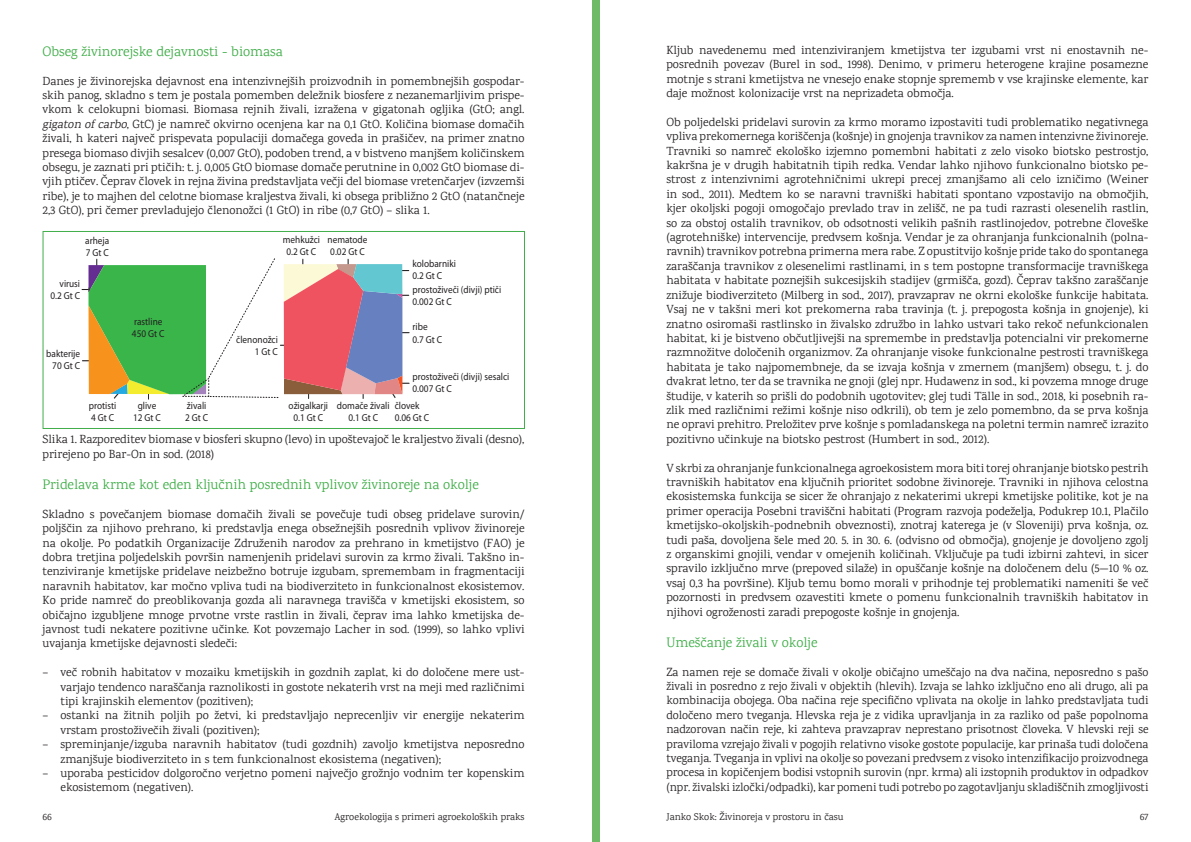
<style>
.page{position:relative;width:1191px;height:842px;background:#fff}
.page>*{position:absolute;margin:0;border:0;box-sizing:border-box;transform-origin:0 0}
.Naslov_-_1{font:14px "Karma";color:#40ae49}
.Besedilo{font:12px/14.4px "Karma";color:#231f20;text-align:justify}
.t1{font:10.2px/12.2px "Myriad Pro";color:#231f20;scale:.91 1}
.t2{font:10px "Karma";color:#231f20}
.s1{font-style:italic}
</style>
<div class="page">
<div style="left:592px;top:0;width:8px;height:842px;background:#6eba66"></div>
<svg style="left:82px;top:258px;width:327px;height:141px"></svg>
<div style="left:43px;top:231px;width:482px;height:198px;border:1px solid #40ae49"></div>
<p class="Naslov_-_1" style="left:43px;top:43px;width:242px">Obseg živinorejske dejavnosti - biomasa</p>
<p class="Besedilo" style="left:43px;top:73px;width:483px">Danes je živinorejska dejavnost ena intenzivnejših proizvodnih in pomembnejših gospodar&shy;skih panog, skladno s tem je postala pomemben deležnik biosfere z nezanemarljivim prispe&shy;vkom k celokupni biomasi. Biomasa rejnih živali, izražena v gigatonah ogljika (GtO; angl. <span class="s1">gigaton ofcarbo</span>, GtC) je namreč okvirno ocenjena kar na 0,1 GtO. Količina biomase domačih živali, h kateri največ prispevata populaciji domačega goveda in prašičev, na primer znatno presega biomaso divjih sesalcev (0,007 GtO), podoben trend, a v bistveno manjšem količinskem obsegu, je zaznati pri ptičih: t. j. 0,005 GtO biomase domače perutnine in 0,002 GtO biomase di&shy;vjih ptičev. Čeprav človek in rejna živina predstavljata večji del biomase vretenčarjev (izvzemši ribe), je to majhen del celotne biomase kraljestva živali, ki obsega približno 2 GtO (natančneje 2,3 GtO), pri čemer prevladujejo členonožci (1 GtO) in ribe (0,7 GtO) – slika 1.</p>
<p class="t1" style="left:85px;top:234px;width:28px">arheja<br>7 Gt C</p>
<p class="t1" style="left:283px;top:233px;width:42px;text-align:center">mehkužci<br>0.2 Gt C</p>
<p class="t1" style="left:327px;top:233px;width:45px">nematode<br>0.02 Gt C</p>
<p class="t1" style="left:50px;top:277px;width:34px;text-align:right">virusi<br>0.2 Gt C</p>
<p class="t1" style="left:132px;top:315px;width:37px">rastline<br>450 Gt C</p>
<p class="t1" style="left:236px;top:333px;width:47px">členonožci</p>
<p class="t1" style="left:46px;top:347px;width:39px">bakterije</p>
<p class="t1" style="left:255px;top:346px;width:27px">1 Gt C</p>
<p class="t1" style="left:52px;top:360px;width:32px">70 Gt C</p>
<p class="t1" style="left:89px;top:399px;width:32px">protisti<br>4 Gt C</p>
<p class="t1" style="left:133px;top:399px;width:32px;text-align:center">glive<br>12 Gt C</p>
<p class="t1" style="left:185px;top:399px;width:27px">živali<br>2 Gt C</p>
<p class="t1" style="left:412px;top:257px;width:49px">kolobarniki<br>0.2 Gt C</p>
<p class="t1" style="left:412px;top:283px;width:99px">prostoživeči (divji) ptiči<br>0.002 Gt C</p>
<p class="t1" style="left:412px;top:321px;width:34px">ribe<br>0.7 Gt C</p>
<p class="t1" style="left:289px;top:399px;width:45px;text-align:center">ožigalkarji<br>0.1 Gt C</p>
<p class="t1" style="left:412px;top:370px;width:108px">prostoživeči (divji) sesalci<br>0.007 Gt C</p>
<p class="t1" style="left:337px;top:399px;width:59px;text-align:center">domače živali<br>0.1 Gt C</p>
<p class="t1" style="left:395px;top:399px;width:39px">človek<br>0.06 Gt C</p>
<p class="Besedilo" style="left:43px;top:432px;width:483px">Slika 1. Razporeditev biomase v biosferi skupno (levo) in upoštevajoč le kraljestvo živali (desno), prirejeno po Bar-On in sod. (2018)</p>
<p class="Naslov_-_1" style="left:43px;top:476px;width:438px">Pridelava krme kot eden ključnih posrednih vplivov živinoreje na okolje</p>
<p class="Besedilo" style="left:43px;top:506px;width:483px">Skladno s povečanjem biomase domačih živali se povečuje tudi obseg pridelave surovin/ poljščin za njihovo prehrano, ki predstavlja enega obsežnejših posrednih vplivov živinoreje na okolje. Po podatkih Organizacije Združenih narodov za prehrano in kmetijstvo (FAO) je dobra tretjina poljedelskih površin namenjenih pridelavi surovin za krmo živali. Takšno in&shy;tenziviranje kmetijske pridelave neizbežno botruje izgubam, spremembam in fragmentaciji naravnih habitatov, kar močno vpliva tudi na biodiverziteto in funkcionalnost ekosistemov.<br>Ko pride namreč do preoblikovanja gozda ali naravnega travišča v kmetijski ekosistem, so običajno izgubljene mnoge prvotne vrste rastlin in živali, čeprav ima lahko kmetijska de&shy;javnost tudi nekatere pozitivne učinke. Kot povzemajo Lacher in sod. (1999), so lahko vplivi uvajanja kmetijske dejavnosti sledeči:</p>
<p class="Besedilo" style="left:61px;top:665px;width:465px;text-indent:-18px">– več robnih habitatov v mozaiku kmetijskih in gozdnih zaplat, ki do določene mere ust&shy;varjajo tendenco naraščanja raznolikosti in gostote nekaterih vrst na meji med različnimi tipi krajinskih elementov (pozitiven);</p>
<p class="Besedilo" style="left:61px;top:708px;width:465px;text-indent:-18px">– ostanki na žitnih poljih po žetvi, ki predstavljajo neprecenljiv vir energije nekaterim vrstam prostoživečih živali (pozitiven);</p>
<p class="Besedilo" style="left:61px;top:737px;width:465px;text-indent:-18px">– spreminjanje/izguba naravnih habitatov (tudi gozdnih) zavoljo kmetijstva neposredno zmanjšuje biodiverziteto in s tem funkcionalnost ekosistema (negativen);</p>
<p class="Besedilo" style="left:61px;top:766px;width:465px;text-indent:-18px">– uporaba pesticidov dolgoročno verjetno pomeni največjo grožnjo vodnim ter kopenskim ekosistemom (negativen).</p>
<p class="Besedilo" style="left:666px;top:43px;width:483px">Kljub navedenemu med intenziviranjem kmetijstva ter izgubami vrst ni enostavnih ne&shy;posrednih povezav (Burel in sod., 1998). Denimo, v primeru heterogene krajine posamezne motnje s strani kmetijstva ne vnesejo enake stopnje sprememb v vse krajinske elemente, kar daje možnost kolonizacije vrst na neprizadeta območja.</p>
<p class="Besedilo" style="left:666px;top:115px;width:483px">Ob poljedelski pridelavi surovin za krmo moramo izpostaviti tudi problematiko negativnega vpliva prekomernega koriščenja (košnje) in gnojenja travnikov za namen intenzivne živinoreje.<br>Travniki so namreč ekološko izjemno pomembni habitati z zelo visoko biotsko pestrostjo, kakršna je v drugih habitatnih tipih redka. Vendar lahko njihovo funkcionalno biotsko pe&shy;strost z intenzivnimi agrotehničnimi ukrepi precej zmanjšamo ali celo izničimo (Weiner in sod., 2011). Medtem ko se naravni travniški habitati spontano vzpostavijo na območjih, kjer okoljski pogoji omogočajo prevlado trav in zelišč, ne pa tudi razrasti olesenelih rastlin, so za obstoj ostalih travnikov, ob odsotnosti velikih pašnih rastlinojedov, potrebne človeške (agrotehniške) intervencije, predvsem košnja. Vendar je za ohranjanja funkcionalnih (polna&shy;ravnih) travnikov potrebna primerna mera rabe. Z opustitvijo košnje pride tako do spontanega zaraščanja travnikov z olesenelimi rastlinami, in s tem postopne transformacije travniškega habitata v habitate poznejših sukcesijskih stadijev (grmišča, gozd). Čeprav takšno zaraščanje znižuje biodiverziteto (Milberg in sod., 2017), pravzaprav ne okrni ekološke funkcije habitata.<br>Vsaj ne v takšni meri kot prekomerna raba travinja (t. j. prepogosta košnja in gnojenje), ki znatno osiromaši rastlinsko in živalsko združbo in lahko ustvari tako rekoč nefunkcionalen habitat, ki je bistveno občutljivejši na spremembe in predstavlja potencialni vir prekomerne razmnožitve določenih organizmov. Za ohranjanje visoke funkcionalne pestrosti travniškega habitata je tako najpomembneje, da se izvaja košnja v zmernem (manjšem) obsegu, t. j. do dvakrat letno, ter da se travnika ne gnoji (glej npr. Hudawenz in sod., ki povzema mnoge druge študije, v katerih so prišli do podobnih ugotovitev; glej tudi Tälle in sod., 2018, ki posebnih ra&shy;zlik med različnimi režimi košnje niso odkrili), ob tem je zelo pomembno, da se prva košnja ne opravi prehitro. Preložitev prve košnje s pomladanskega na poletni termin namreč izrazito pozitivno učinkuje na biotsko pestrost (Humbert in sod., 2012).</p>
<p class="Besedilo" style="left:666px;top:460px;width:483px">V skrbi za ohranjanje funkcionalnega agroekosistem mora biti torej ohranjanje biotsko pestrih travniških habitatov ena ključnih prioritet sodobne živinoreje. Travniki in njihova celostna ekosistemska funkcija se sicer že ohranjajo z nekaterimi ukrepi kmetijske politike, kot je na primer operacija Posebni traviščni habitati (Program razvoja podeželja, Podukrep 10.1, Plačilo kmetijsko-okoljskih-podnebnih obveznosti), znotraj katerega je (v Sloveniji) prva košnja, oz. tudi paša, dovoljena šele med 20. 5. in 30. 6. (odvisno od območja), gnojenje je dovoljeno zgolj z organskimi gnojili, vendar v omejenih količinah. Vključuje pa tudi izbirni zahtevi, in sicer spravilo izključno mrve (prepoved silaže) in opuščanje košnje na določenem delu (5—10 % oz. vsaj 0,3 ha površine). Kljub temu bomo morali v prihodnje tej problematiki nameniti še več pozornosti in predvsem ozavestiti kmete o pomenu funkcionalnih travniških habitatov in njihovi ogroženosti zaradi prepogoste košnje in gnojenja.</p>
<p class="Naslov_-_1" style="left:666px;top:634px;width:153px">Umeščanje živali v okolje</p>
<p class="Besedilo" style="left:666px;top:664px;width:483px">Za namen reje se domače živali v okolje običajno umeščajo na dva načina, neposredno s pašo živali in posredno z rejo živali v objektih (hlevih). Izvaja se lahko izključno eno ali drugo, ali pa kombinacija obojega. Oba načina reje specifično vplivata na okolje in lahko predstavljata tudi določeno mero tveganja. Hlevska reja je z vidika upravljanja in za razliko od paše popolnoma nadzorovan način reje, ki zahteva pravzaprav neprestano prisotnost človeka. V hlevski reji se praviloma vzrejajo živali v pogojih relativno visoke gostote populacije, kar prinaša tudi določena tveganja. Tveganja in vplivi na okolje so povezani predvsem z visoko intenzifikacijo proizvodnega procesa in kopičenjem bodisi vstopnih surovin (npr. krma) ali izstopnih produktov in odpadkov (npr. živalski izločki/odpadki), kar pomeni tudi potrebo po zagotavljanju skladiščnih zmogljivosti</p>
<p class="t2" style="left:43px;top:810px;width:11px">66</p>
<p class="t2" style="left:334px;top:810px;width:192px">Agroekologija s primeri agroekoloških praks</p>
<p class="t2" style="left:666px;top:810px;width:179px">Janko Skok: Živinoreja v prostoru in času</p>
<p class="t2" style="left:1139px;top:810px;width:10px">67</p>
</div>
